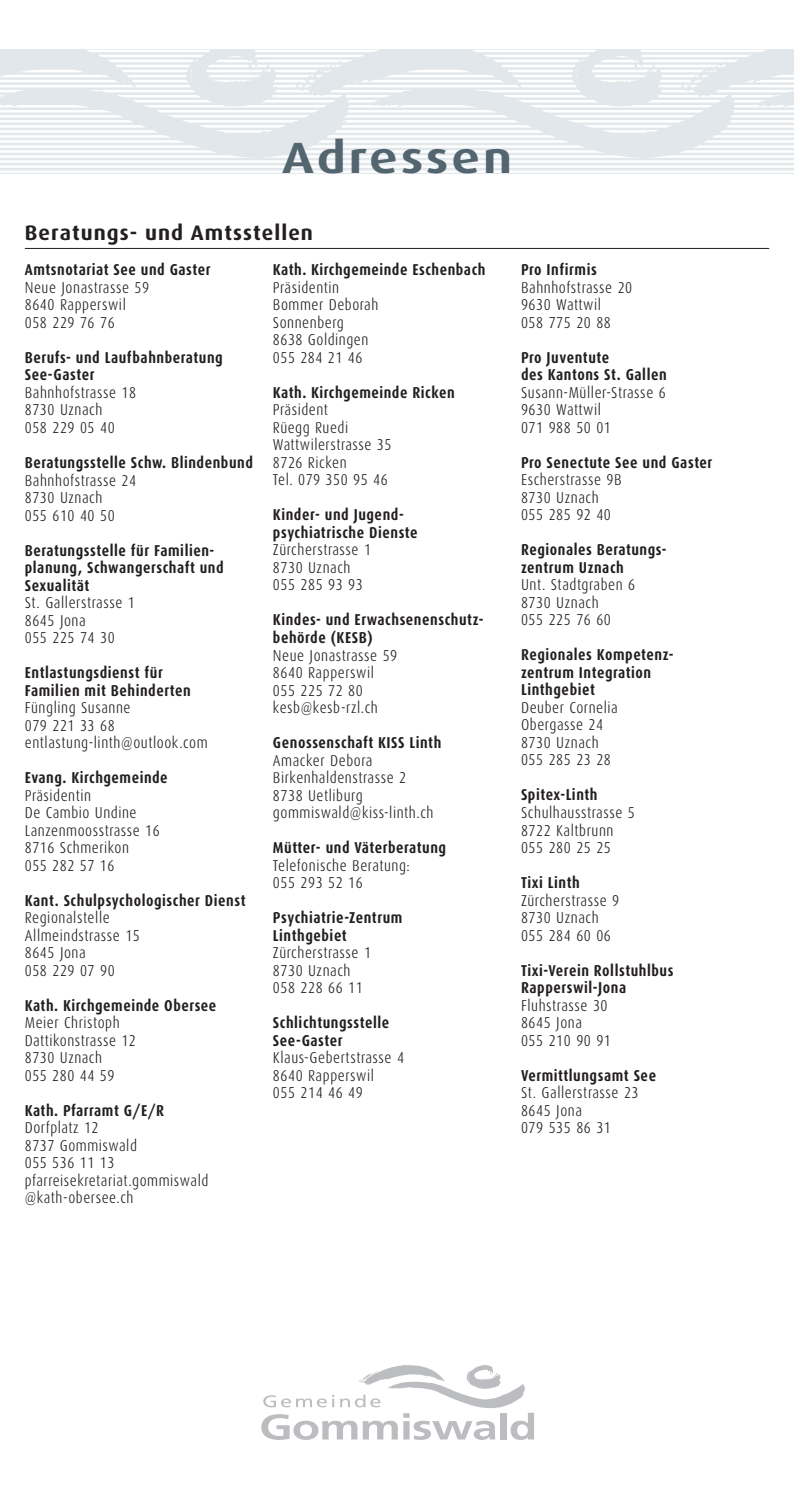
<style>
.page{position:relative;width:794px;height:1489px;background:#fff}
.page>*{position:absolute;margin:0;border:0;box-sizing:border-box;transform-origin:0 0}
.t1{font:700 expanded 43.75px "Dax OT";letter-spacing:.08em;color:#53656e}
.t2{font:700 21px "Dax";letter-spacing:.05em;color:#231f20}
.t3{font:300 15.75px/17.5px "Dax Condensed";letter-spacing:.035em;color:#231f20}
.t4{font:700 15.75px/17.5px "Dax Condensed";letter-spacing:.035em;color:#231f20}
</style>
<div class="page">
<svg style="left:261px;top:1365px;width:273px;height:74px"></svg>
<svg style="left:0;top:50px;width:794px;height:124px;fill:#e1e7ea"></svg>
<hr style="left:25px;top:248px;width:744px;height:1px;background:#231f20">
<h1 class="t1" style="left:282px;top:130px;width:231px">Adressen</h1>
<h2 class="t2" style="left:25px;top:221px;width:290px">Beratungs- und Amtsstellen</h2>
<p class="t4" style="left:25px;top:261px;width:187px">Amtsnotariat See und Gaster</p>
<p class="t3" style="left:25px;top:279px;width:126px">Neue Jonastrasse 59<br>8640 Rapperswil<br>058 229 76 76</p>
<p class="t4" style="left:25px;top:349px;width:199px">Berufs- und Laufbahnberatung<br>See-Gaster</p>
<p class="t3" style="left:25px;top:384px;width:113px">Bahnhofstrasse 18<br>8730 Uznach<br>058 229 05 40</p>
<p class="t4" style="left:25px;top:454px;width:230px">Beratungsstelle Schw. Blindenbund</p>
<p class="t3" style="left:25px;top:471px;width:113px">Bahnhofstrasse 24<br>8730 Uznach<br>055 610 40 50</p>
<p class="t4" style="left:25px;top:541px;width:200px">Beratungsstelle für Familien&shy;planung, Schwangerschaft und<br>Sexualität</p>
<p class="t3" style="left:25px;top:594px;width:111px">St. Gallerstrasse 1<br>8645 Jona<br>055 225 74 30</p>
<p class="t4" style="left:25px;top:664px;width:167px">Entlastungsdienst für<br>Familien mit Behinderten</p>
<p class="t3" style="left:25px;top:699px;width:184px">Füngling Susanne<br>079 221 33 68 entlastung-linth@outlook.com</p>
<p class="t4" style="left:25px;top:769px;width:144px">Evang. Kirchgemeinde</p>
<p class="t3" style="left:25px;top:786px;width:137px">Präsidentin<br>De Cambio Undine<br>Lanzenmoosstrasse 16<br>8716 Schmerikon<br>055 282 57 16</p>
<p class="t4" style="left:25px;top:891px;width:222px">Kant. Schulpsychologischer Dienst</p>
<p class="t3" style="left:25px;top:909px;width:117px">Regionalstelle<br>Allmeindstrasse 15<br>8645 Jona<br>058 229 07 90</p>
<p class="t4" style="left:25px;top:996px;width:193px">Kath. Kirchgemeinde Obersee</p>
<p class="t3" style="left:25px;top:1014px;width:113px">Meier Christoph<br>Dattikonstrasse 12<br>8730 Uznach<br>055 280 44 59</p>
<p class="t4" style="left:25px;top:1101px;width:141px">Kath. Pfarramt G/E/R</p>
<p class="t3" style="left:25px;top:1119px;width:185px">Dorfplatz 12<br>8737 Gommiswald<br>055 536 11 13 pfarreisekretariat.gommiswald @kath-obersee.ch</p>
<p class="t4" style="left:273px;top:261px;width:214px">Kath. Kirchgemeinde Eschenbach</p>
<p class="t3" style="left:273px;top:279px;width:107px">Präsidentin<br>Bommer Deborah<br>Sonnenberg<br>8638 Goldingen<br>055 284 21 46</p>
<p class="t4" style="left:273px;top:384px;width:183px">Kath. Kirchgemeinde Ricken</p>
<p class="t3" style="left:273px;top:401px;width:120px">Präsident<br>Rüegg Ruedi<br>Wattwilerstrasse 35<br>8726 Ricken<br>Tel. 079 350 95 46</p>
<p class="t4" style="left:273px;top:506px;width:146px">Kinder- und Jugend&shy;psychiatrische Dienste</p>
<p class="t3" style="left:273px;top:541px;width:100px">Zürcherstrasse 1<br>8730 Uznach<br>055 285 93 93</p>
<p class="t4" style="left:273px;top:611px;width:212px">Kindes- und Erwachsenenschutz&shy;behörde (KESB)</p>
<p class="t3" style="left:273px;top:646px;width:126px">Neue Jonastrasse 59<br>8640 Rapperswil<br>055 225 72 80 kesb@kesb-rzl.ch</p>
<p class="t4" style="left:273px;top:734px;width:170px">Genossenschaft KISS Linth</p>
<p class="t3" style="left:273px;top:751px;width:162px">Amacker Debora<br>Birkenhaldenstrasse 2<br>8738 Uetliburg gommiswald@kiss-linth.ch</p>
<p class="t4" style="left:273px;top:839px;width:175px">Mütter- und Väterberatung</p>
<p class="t3" style="left:273px;top:856px;width:138px">Telefonische Beratung:<br>055 293 52 16</p>
<p class="t4" style="left:273px;top:909px;width:131px">Psychiatrie-Zentrum<br>Linthgebiet</p>
<p class="t3" style="left:273px;top:944px;width:100px">Zürcherstrasse 1<br>8730 Uznach<br>058 228 66 11</p>
<p class="t4" style="left:273px;top:1014px;width:118px">Schlichtungsstelle<br>See-Gaster</p>
<p class="t3" style="left:273px;top:1049px;width:133px">Klaus-Gebertstrasse 4<br>8640 Rapperswil<br>055 214 46 49</p>
<p class="t4" style="left:521px;top:261px;width:77px">Pro Infirmis</p>
<p class="t3" style="left:521px;top:279px;width:113px">Bahnhofstrasse 20<br>9630 Wattwil<br>058 775 20 88</p>
<p class="t4" style="left:521px;top:349px;width:147px">Pro Juventute<br>des Kantons St. Gallen</p>
<p class="t3" style="left:521px;top:384px;width:146px">Susann-Müller-Strasse 6<br>9630 Wattwil<br>071 988 50 01</p>
<p class="t4" style="left:521px;top:454px;width:193px">Pro Senectute See und Gaster</p>
<p class="t3" style="left:521px;top:471px;width:102px">Escherstrasse 9B<br>8730 Uznach<br>055 285 92 40</p>
<p class="t4" style="left:521px;top:541px;width:147px">Regionales Beratungs&shy;zentrum Uznach</p>
<p class="t3" style="left:521px;top:576px;width:116px">Unt. Stadtgraben 6<br>8730 Uznach<br>055 225 76 60</p>
<p class="t4" style="left:521px;top:646px;width:154px">Regionales Kompetenz&shy;zentrum Integration<br>Linthgebiet</p>
<p class="t3" style="left:521px;top:699px;width:98px">Deuber Cornelia<br>Obergasse 24<br>8730 Uznach<br>055 285 23 28</p>
<p class="t4" style="left:521px;top:786px;width:78px">Spitex-Linth</p>
<p class="t3" style="left:521px;top:804px;width:115px">Schulhausstrasse 5<br>8722 Kaltbrunn<br>055 280 25 25</p>
<p class="t4" style="left:521px;top:874px;width:60px">Tixi Linth</p>
<p class="t3" style="left:521px;top:891px;width:100px">Zürcherstrasse 9<br>8730 Uznach<br>055 284 60 06</p>
<p class="t4" style="left:521px;top:961px;width:154px">Tixi-Verein Rollstuhlbus<br>Rapperswil-Jona</p>
<p class="t3" style="left:521px;top:996px;width:91px">Fluhstrasse 30<br>8645 Jona<br>055 210 90 91</p>
<p class="t4" style="left:521px;top:1066px;width:137px">Vermittlungsamt See</p>
<p class="t3" style="left:521px;top:1084px;width:119px">St. Gallerstrasse 23<br>8645 Jona<br>079 535 86 31</p>
</div>
